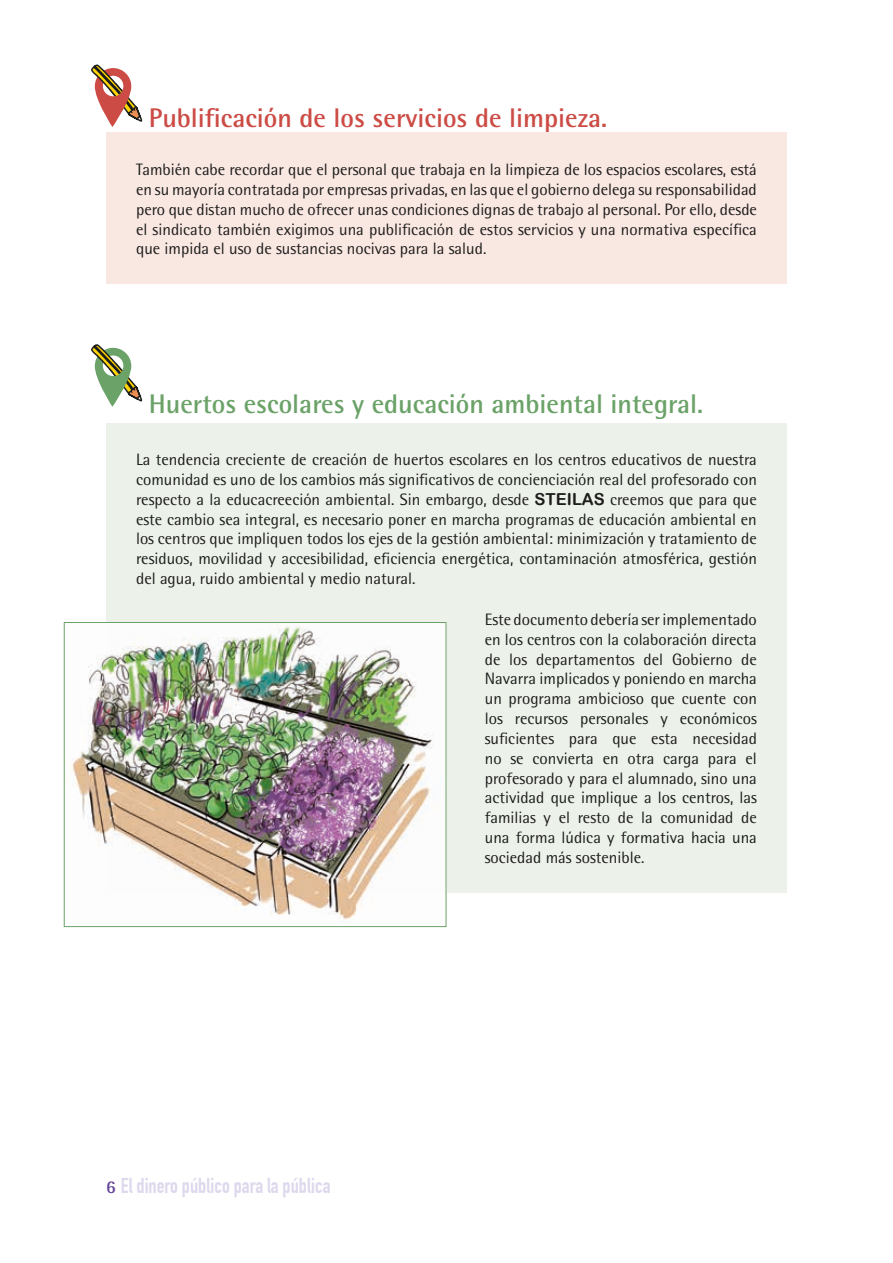
<style>
.page{position:relative;width:893px;height:1263px;background:#fff}
.page>*{position:absolute;margin:0;border:0;box-sizing:border-box;transform-origin:0 0}
.t1{font:700 27px "Rotis Semi Sans";color:#6ba268}
.t2{font:700 27px "Rotis Semi Sans";color:#cc4b45}
.t3{font:700 21px "DIN Condensed";color:#ded8ed}
.t4{font:16.5px/19.8px "Rotis Semi Sans";color:#1d1d1b;text-align:justify}
.s1{font-family:"Arial Rounded MT Bold"}
.s2{font-family:"Rotis Semi Sans";font-size:18px;color:#634696}
</style>
<div class="page">
<div style="left:106px;top:133px;width:681px;height:151px;background:#f9e7e2"></div>
<div style="left:106px;top:423px;width:681px;height:469px;background:#ecf1ea"></div>
<img style="left:71px;top:624px;width:373px;height:296px">
<div style="left:64px;top:622px;width:382px;height:305px;border:1px solid #6ba268"></div>
<svg style="left:91px;top:64px;width:52px;height:63px"></svg>
<svg style="left:91px;top:344px;width:52px;height:63px"></svg>
<h1 class="t2" style="left:149px;top:101px;width:460px">Publificación de los servicios de limpieza.</h1>
<p class="t4" style="left:136px;top:159px;width:622px">También cabe recordar que el personal que trabaja en la limpieza de los espacios escolares, está en su mayoría contratada por empresas privadas, en las que el gobierno delega su responsabilidad pero que distan mucho de ofrecer unas condiciones dignas de trabajo al personal. Por ello, desde el sindicato también exigimos una publificación de estos servicios y una normativa específica que impida el uso de sustancias nocivas para la salud.</p>
<h1 class="t1" style="left:149px;top:387px;width:556px">Huertos escolares y educación ambiental integral.</h1>
<p class="t4" style="left:136px;top:450px;width:622px">La tendencia creciente de creación de huertos escolares en los centros educativos de nuestra comunidad es uno de los cambios más significativos de concienciación real del profesorado con respecto a la educacreeción ambiental. Sin embargo, desde <span class="s1">STEILAS</span> creemos que para que este cambio sea integral, es necesario poner en marcha programas de educación ambiental en los centros que impliquen todos los ejes de la gestión ambiental: minimización y tratamiento de residuos, movilidad y accesibilidad, eficiencia energética, contaminación atmosférica, gestión del agua, ruido ambiental y medio natural.</p>
<p class="t4" style="left:485px;top:609px;width:274px">Este documento debería ser implementado en los centros con la colaboración directa de los departamentos del Gobierno de Navarra implicados y poniendo en marcha un programa ambicioso que cuente con los recursos personales y económicos suficientes para que esta necesidad no se convierta en otra carga para el profesorado y para el alumnado, sino una actividad que implique a los centros, las familias y el resto de la comunidad de una forma lúdica y formativa hacia una sociedad más sostenible.</p>
<p class="t3" style="left:106px;top:1173px;width:226px"><span class="s2">6</span> El dinero público para la pública</p>
</div>
